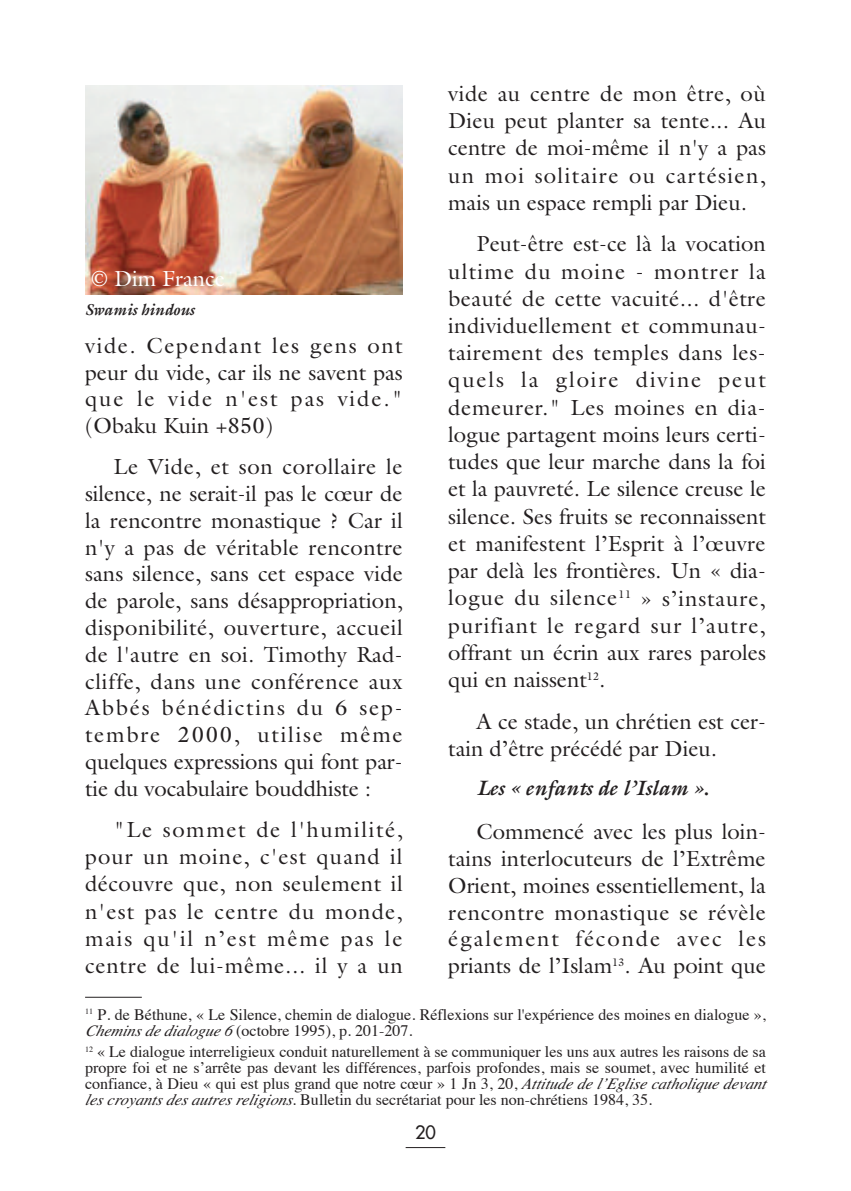
<style>
.page{position:relative;width:851px;height:1191px;background:#fff}
.page>*{position:absolute;margin:0;border:0;box-sizing:border-box;transform-origin:0 0}
.t1{font:22px/27.2px "Galliard";color:#231f20;text-align:justify}
.t2{font:22px "Galliard";color:#fff}
.t3{font:italic 700 21px "Galliard";color:#231f20}
.t4{font:18px "Futura";color:#231f20}
.t5{font:16px/16px "Times";color:#231f20}
.t6{font:italic 700 16px "Galliard";letter-spacing:-.01em;color:#231f20}
.s1{font-style:italic}
</style>
<div class="page">
<hr style="left:405px;top:1147px;width:40px;height:1px;background:#231f20">
<img style="left:85px;top:85px;width:318px;height:210px">
<hr style="left:85px;top:997px;width:57px;height:1px;background:#231f20">
<p class="t2" style="left:91px;top:266px;width:135px">© Dim France</p>
<p class="t6" style="left:85px;top:300px;width:111px">Swamis hindous</p>
<p class="t1" style="left:85px;top:332px;width:319px">vide. Cependant les gens ont peur du vide, car ils ne savent pas que le vide n'est pas vide." (Obaku Kuin +850)</p>
<p class="t1" style="left:85px;top:453px;width:319px;text-indent:28px">Le Vide, et son corollaire le silence, ne serait-il pas le cœur de la rencontre monastique ? Car il n'y a pas de véritable rencontre sans silence, sans cet espace vide de parole, sans désappropriation, disponibilité, ouverture, accueil de l'autre en soi. Timothy Rad&shy;cliffe, dans une conférence aux Abbés bénédictins du 6 sep&shy;tembre 2000, utilise même quelques expressions qui font par&shy;tie du vocabulaire bouddhiste :</p>
<p class="t1" style="left:85px;top:816px;width:319px;text-indent:28px">"Le sommet de l'humilité, pour un moine, c'est quand il découvre que, non seulement il n'est pas le centre du monde, mais qu'il n’est même pas le centre de lui-même... il y a un</p>
<p class="t1" style="left:448px;top:80px;width:319px">vide au centre de mon être, où Dieu peut planter sa tente... Au centre de moi-même il n'y a pas un moi solitaire ou cartésien, mais un espace rempli par Dieu.</p>
<p class="t1" style="left:448px;top:230px;width:319px;text-indent:28px">Peut-être est-ce là la vocation ultime du moine - montrer la beauté de cette vacuité... d'être individuellement et communau&shy;tairement des temples dans les&shy;quels la gloire divine peut demeurer." Les moines en dia&shy;logue partagent moins leurs certi&shy;tudes que leur marche dans la foi et la pauvreté. Le silence creuse le silence. Ses fruits se reconnaissent et manifestent l’Esprit à l’œuvre par delà les frontières. Un « dia&shy;logue du silence<sup>11</sup> » s’instaure, purifiant le regard sur l’autre, offrant un écrin aux rares paroles qui en naissent<sup>12</sup>.</p>
<p class="t1" style="left:448px;top:707px;width:319px;text-indent:28px">A ce stade, un chrétien est cer&shy;tain d’être précédé par Dieu.</p>
<p class="t3" style="left:476px;top:775px;width:234px">Les « enfants de l’Islam ».</p>
<p class="t1" style="left:448px;top:818px;width:319px;text-indent:28px">Commencé avec les plus loin&shy;tains interlocuteurs de l’Extrême Orient, moines essentiellement, la rencontre monastique se révèle également féconde avec les priants de l’Islam<sup>13</sup>. Au point que</p>
<p class="t5" style="left:85px;top:1004px;width:682px"><sup>11</sup> P. de Béthune, « Le Silence, chemin de dialogue. Réflexions sur l'expérience des moines en dialogue »,<br><span class="s1">Chemins de dialogue 6</span> (octobre 1995), p. 201-207.</p>
<p class="t5" style="left:85px;top:1042px;width:682px;text-align:justify"><sup>12</sup> « Le dialogue interreligieux conduit naturellement à se communiquer les uns aux autres les raisons de sa propre foi et ne s’arrête pas devant les différences, parfois profondes, mais se soumet, avec humilité et confiance, à Dieu « qui est plus grand que notre cœur » 1 Jn 3, 20, <span class="s1">Attitude de l’Eglise catholique devant les croyants des autres religions</span>. Bulletin du secrétariat pour les non-chrétiens 1984, 35.</p>
<p class="t4" style="left:415px;top:1120px;width:22px">20</p>
</div>
